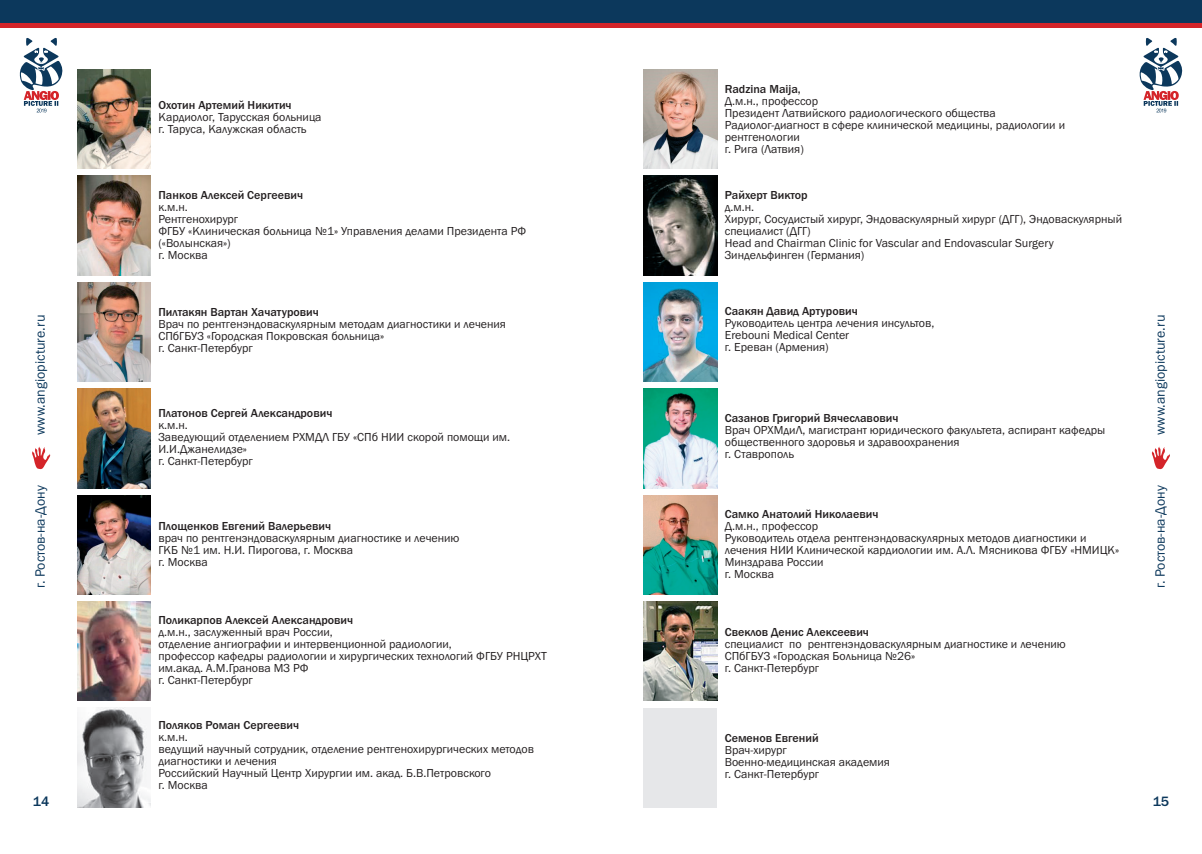
<style>
.page{position:relative;width:1202px;height:854px;background:#fff}
.page>*{position:absolute;margin:0;border:0;box-sizing:border-box;transform-origin:0 0}
.t1{font:14px "Franklin Gothic";color:#0c385c}
.t2{font:500 14px "Franklin Gothic";color:#0c385c}
.t3{font:12px/12px "Franklin Gothic";color:#231f20}
.s1{font-weight:500}
</style>
<div class="page">
<div style="left:0;top:10px;width:1202px;height:18px;background:#d42429"></div>
<div style="left:0;top:0;width:1202px;height:23px;background:#0c385c"></div>
<svg style="left:19px;top:38px;width:44px;height:74px"></svg>
<svg style="left:1139px;top:38px;width:44px;height:74px"></svg>
<svg style="left:32px;top:446px;width:18px;height:23px"></svg>
<svg style="left:1152px;top:446px;width:18px;height:23px"></svg>
<img style="left:643px;top:69px;width:74px;height:100px">
<img style="left:643px;top:176px;width:74px;height:99px">
<img style="left:643px;top:282px;width:74px;height:99px">
<img style="left:643px;top:388px;width:74px;height:100px">
<img style="left:643px;top:495px;width:74px;height:99px">
<img style="left:643px;top:601px;width:74px;height:99px">
<div style="left:643px;top:707px;width:74px;height:99px;background:#e6e7e9"></div>
<img style="left:77px;top:69px;width:74px;height:100px">
<img style="left:77px;top:176px;width:74px;height:99px">
<img style="left:77px;top:282px;width:74px;height:99px">
<img style="left:77px;top:388px;width:74px;height:100px">
<img style="left:77px;top:495px;width:74px;height:99px">
<img style="left:77px;top:601px;width:74px;height:99px">
<img style="left:77px;top:707px;width:74px;height:99px">
<p class="t1" style="left:32px;top:435px;width:121px;rotate:-90deg">www.angiopicture.ru</p>
<p class="t1" style="left:32px;top:588px;width:104px;rotate:-90deg">г. Ростов-на-Дону</p>
<p class="t3" style="left:158px;top:99px;width:165px"><span class="s1">Охотин Артемий Никитич<br></span>Кардиолог, Тарусская больница г. Таруса, Калужская область</p>
<p class="t3" style="left:158px;top:189px;width:369px"><span class="s1">Панков Алексей Сергеевич<br></span>к.м.н.<br>Рентгенохирург<br>ФГБУ «Клиническая больница №1» Управления делами Президента РФ («Волынская»)<br>г. Москва</p>
<p class="t3" style="left:158px;top:306px;width:349px"><span class="s1">Пилтакян Вартан Хачатурович<br></span>Врач по рентгенэндоваскулярным методам диагностики и лечения СПбГБУЗ «Городская Покровская больница»<br>г. Санкт-Петербург</p>
<p class="t3" style="left:158px;top:407px;width:353px"><span class="s1">Платонов Сергей Александрович<br></span>к.м.н.<br>Заведующий отделением РХМДЛ ГБУ «СПб НИИ скорой помощи им.<br>И.И.Джанелидзе»<br>г. Санкт-Петербург</p>
<p class="t3" style="left:158px;top:520px;width:303px"><span class="s1">Площенков Евгений Валерьевич<br></span>врач по рентгенэндоваскулярным диагностике и лечению<br>ГКБ №1 им. Н.И. Пирогова, г. Москва<br>г. Москва</p>
<p class="t3" style="left:158px;top:613px;width:390px"><span class="s1">Поликарпов Алексей Александрович<br></span>д.м.н., заслуженный врач России,<br>отделение ангиографии и интервенционной радиологии,<br>профессор кафедры радиологии и хирургических технологий ФГБУ РНЦРХТ им.акад. А.М.Гранова МЗ РФ<br>г. Санкт-Петербург</p>
<p class="t3" style="left:158px;top:719px;width:377px"><span class="s1">Поляков Роман Сергеевич<br></span>к.м.н.<br>ведущий научный сотрудник, отделение рентгенохирургических методов диагностики и лечения<br>Российский Научный Центр Хирургии им. акад. Б.В.Петровского<br>г. Москва</p>
<p class="t3" style="left:725px;top:83px;width:342px"><span class="s1">Radzina Maija,<br></span>Д.м.н., профессор<br>Президент Латвийского радиологического общества<br>Радиолог-диагност в сфере клинической медицины, радиологии и рентгенологии<br>г. Рига (Латвия)</p>
<p class="t3" style="left:725px;top:189px;width:399px"><span class="s1">Рaйхерт Виктор<br></span>д.м.н.<br>Хирург, Сосудистый хирург, Эндоваскулярный хирург (ДГГ), Эндоваскулярный специалист (ДГГ)<br>Head and Chairman Clinic for Vascular and Endovascular Surgery Зиндельфинген (Германия)</p>
<p class="t3" style="left:725px;top:305px;width:211px"><span class="s1">Саакян Давид Артурович<br></span>Руководитель центра лечения инсультов,<br>Erebouni Medical Center<br>г. Ереван (Армения)</p>
<p class="t3" style="left:725px;top:412px;width:382px"><span class="s1">Сазанов Григорий Вячеславович<br></span>Врач ОРХМдиЛ, магистрант юридического факультета, аспирант кафедры общественного здоровья и здравоохранения<br>г. Ставрополь</p>
<p class="t3" style="left:725px;top:508px;width:396px"><span class="s1">Самко Анатолий Николаевич<br></span>Д.м.н., профессор<br>Руководитель отдела рентгенэндоваскулярных методов диагностики и лечения НИИ Клинической кардиологии им. А.Л. Мясникова ФГБУ «НМИЦК» Минздрава России<br>г. Москва</p>
<p class="t3" style="left:725px;top:625px;width:342px"><span class="s1">Свеклов Денис Алексеевич<br></span>специалист по рентгенэндоваскулярным диагностике и лечению СПбГБУЗ «Городская Больница №26»<br>г. Санкт-Петербург</p>
<p class="t3" style="left:725px;top:732px;width:167px"><span class="s1">Семенов Евгений<br></span>Врач-хирург<br>Военно-медицинская академия г. Санкт-Петербург</p>
<p class="t1" style="left:1151px;top:435px;width:121px;rotate:-90deg">www.angiopicture.ru</p>
<p class="t1" style="left:1151px;top:588px;width:104px;rotate:-90deg">г. Ростов-на-Дону</p>
<p class="t2" style="left:33px;top:792px;width:18px">14</p>
<p class="t2" style="left:1153px;top:792px;width:18px">15</p>
</div>
